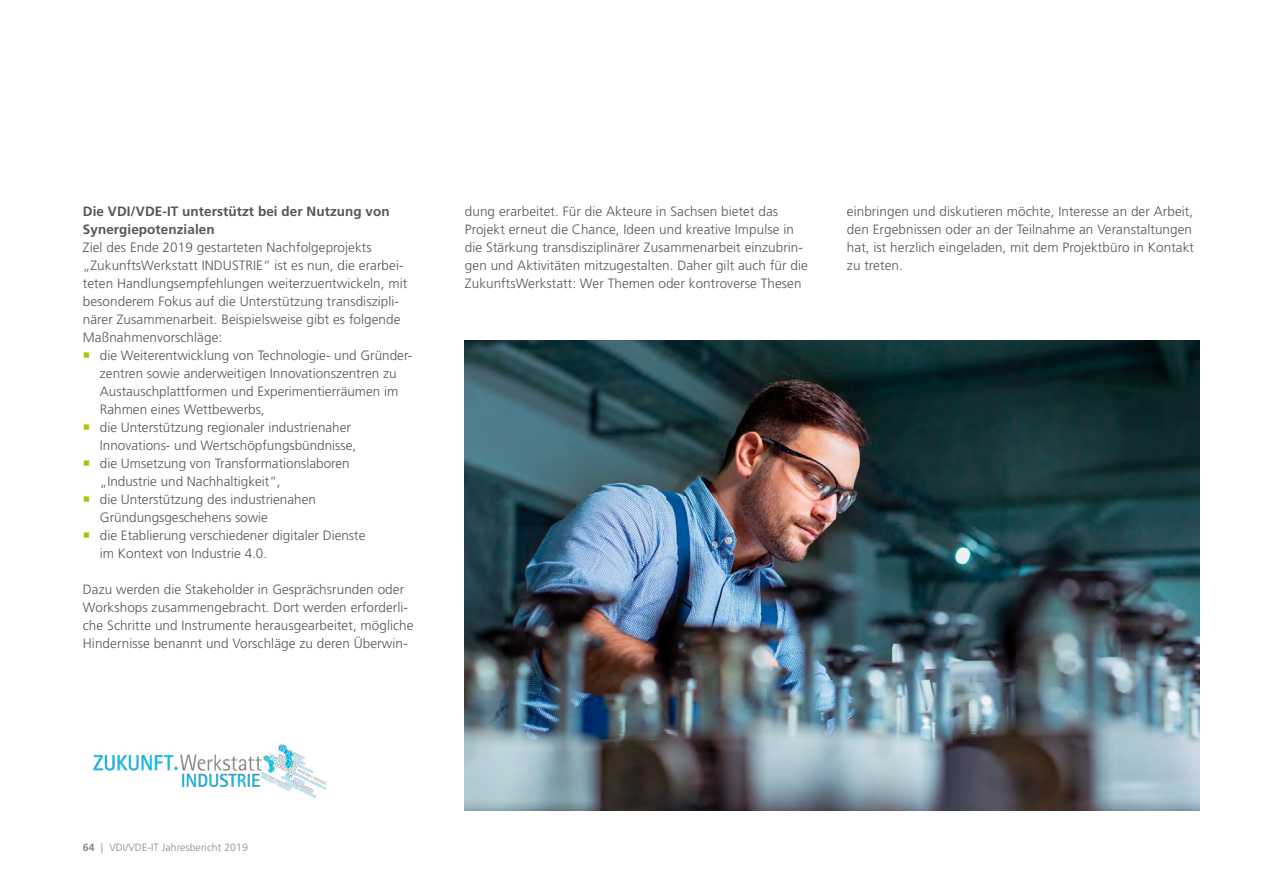
<style>
.page{position:relative;width:1263px;height:893px;background:#fff}
.page>*{position:absolute;margin:0;border:0;box-sizing:border-box;transform-origin:0 0}
.t1{font:300 13.5px/18px "Frutiger LT";letter-spacing:.005em;color:#565656}
.t2{font:700 13.5px/18px "Frutiger LT";letter-spacing:.005em;color:#565656}
.t3{font:300 10.5px "Frutiger LT";letter-spacing:.01em;color:#878786}
.s1{color:#a9c308}
.s2{font-weight:700}
</style>
<div class="page">
<img style="left:93px;top:744px;width:234px;height:54px">
<img style="left:465px;top:340px;width:734px;height:470px">
<p class="t2" style="left:83px;top:202px;width:308px">Die VDI/VDE-IT unterstützt bei der Nutzung von<br>Synergiepotenzialen</p>
<p class="t1" style="left:83px;top:239px;width:326px">Ziel des Ende 2019 gestarteten Nachfolgeprojekts „ZukunftsWerkstatt INDUSTRIE“ ist es nun, die erarbei&shy;teten Handlungsempfehlungen weiterzuentwickeln, mit besonderem Fokus auf die Unterstützung transdiszipli&shy;närer Zusammenarbeit. Beispielsweise gibt es folgende Maßnahmenvorschläge:</p>
<p class="t1" style="left:100px;top:346px;width:313px;text-indent:-17px"><span class="s1">○</span> die Weiterentwicklung von Technologie- und Gründer&shy;zentren sowie anderweitigen Innovationszentren zu Austauschplattformen und Experimentierräumen im Rahmen eines Wettbewerbs,</p>
<p class="t1" style="left:100px;top:418px;width:258px;text-indent:-17px"><span class="s1">○</span> die Unterstützung regionaler industrienaher<br>Innovations- und Wertschöpfungsbündnisse,</p>
<p class="t1" style="left:100px;top:454px;width:251px;text-indent:-17px"><span class="s1">○</span> die Umsetzung von Transformationslaboren „Industrie und Nachhaltigkeit“,</p>
<p class="t1" style="left:100px;top:490px;width:218px;text-indent:-17px"><span class="s1">○</span> die Unterstützung des industrienahen<br>Gründungsgeschehens sowie</p>
<p class="t1" style="left:100px;top:526px;width:267px;text-indent:-17px"><span class="s1">○</span> die Etablierung verschiedener digitaler Dienste im Kontext von Industrie 4.0.</p>
<p class="t1" style="left:83px;top:580px;width:332px">Dazu werden die Stakeholder in Gesprächsrunden oder Workshops zusammengebracht. Dort werden erforderli&shy;che Schritte und Instrumente herausgearbeitet, mögliche Hindernisse benannt und Vorschläge zu deren Überwin-</p>
<p class="t1" style="left:465px;top:202px;width:344px">dung erarbeitet. Für die Akteure in Sachsen bietet das Projekt erneut die Chance, Ideen und kreative Impulse in die Stärkung transdisziplinärer Zusammenarbeit einzubrin&shy;gen und Aktivitäten mitzugestalten. Daher gilt auch für die ZukunftsWerkstatt: Wer Themen oder kontroverse Thesen</p>
<p class="t1" style="left:847px;top:202px;width:349px">einbringen und diskutieren möchte, Interesse an der Arbeit, den Ergebnissen oder an der Teilnahme an Veranstaltungen hat, ist herzlich eingeladen, mit dem Projektbüro in Kontakt zu treten.</p>
<p class="t3" style="left:83px;top:841px;width:167px"><span class="s2">64</span> | VDI/VDE-IT Jahresbericht 2019</p>
</div>
